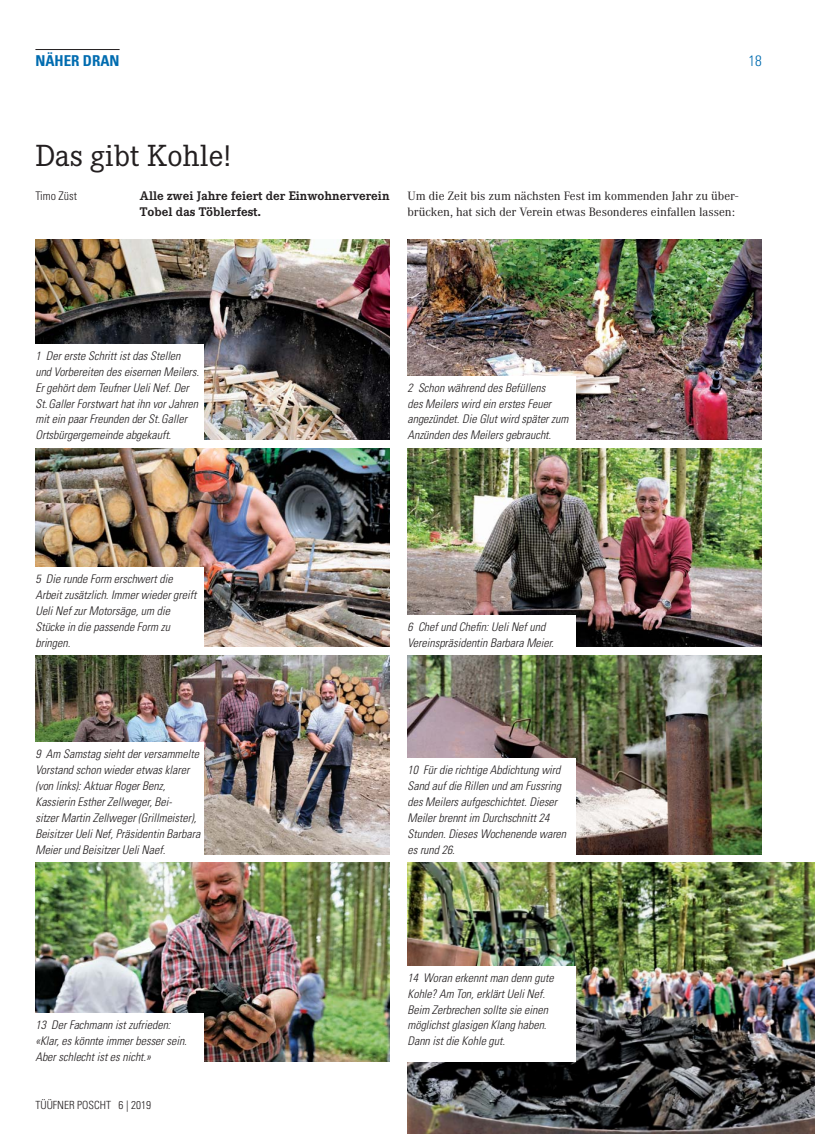
<style>
.page{position:relative;width:815px;height:1134px;background:#fff}
.page>*{position:absolute;margin:0;border:0;box-sizing:border-box;transform-origin:0 0}
.t1{font:30px "Corporate EBQ";color:#231f20}
.t2{font:700 condensed 15px "Univers LT Std";color:#006cb0}
.t3{font:300 condensed 15px "Univers LT Std";color:#006cb0}
.t4{font:700 12.25px/16px "Corporate EBQ";color:#231f20}
.t5{font:italic 300 condensed 11.88px/16px "Univers LT Std";color:#231f20}
.t6{font:11.88px/16px "Corporate ABQ";color:#231f20}
.t7{font:300 condensed 11.88px "Univers LT Std";color:#231f20}
.t8{font:300 condensed 11.25px "Univers LT Std";color:#231f20}
</style>
<div class="page">
<hr style="left:35px;top:49px;width:85px;height:1px;background:#231f20">
<img style="left:35px;top:239px;width:355px;height:200px">
<img style="left:35px;top:448px;width:355px;height:199px">
<img style="left:35px;top:656px;width:355px;height:198px">
<img style="left:35px;top:863px;width:355px;height:198px">
<div style="left:27px;top:344px;width:177px;height:102px;background:#fff"></div>
<div style="left:27px;top:567px;width:177px;height:87px;background:#fff"></div>
<div style="left:27px;top:742px;width:177px;height:119px;background:#fff"></div>
<div style="left:27px;top:1013px;width:177px;height:55px;background:#fff"></div>
<img style="left:407px;top:239px;width:355px;height:200px">
<img style="left:407px;top:448px;width:355px;height:199px">
<img style="left:407px;top:656px;width:355px;height:198px">
<img style="left:407px;top:863px;width:408px;height:271px">
<div style="left:399px;top:376px;width:177px;height:70px;background:#fff"></div>
<div style="left:399px;top:615px;width:177px;height:39px;background:#fff"></div>
<div style="left:399px;top:758px;width:177px;height:103px;background:#fff"></div>
<div style="left:399px;top:966px;width:177px;height:95px;background:#fff"></div>
<p class="t2" style="left:35px;top:53px;width:86px">NÄHER DRAN</p>
<p class="t3" style="left:748px;top:53px;width:15px">18</p>
<h1 class="t1" style="left:35px;top:144px;width:197px">Das gibt Kohle!</h1>
<p class="t7" style="left:35px;top:190px;width:43px">Timo Züst</p>
<p class="t4" style="left:140px;top:189px;width:251px">Alle zwei Jahre feiert der Einwohnerverein<br>Tobel das Töblerfest.</p>
<p class="t6" style="left:407px;top:189px;width:332px">Um die Zeit bis zum nächsten Fest im kommenden Jahr zu über&shy;brücken, hat sich der Verein etwas Besonderes einfallen lassen:</p>
<p class="t5" style="left:35px;top:348px;width:165px">1 Der erste Schritt ist das Stellen und Vorbereiten des eisernen Meilers.<br>Er gehört dem Teufner Ueli Nef. Der St.Galler Forstwart hat ihn vor Jahren mit ein paar Freunden der St.Galler Ortsbürgergemeinde abgekauft.</p>
<p class="t5" style="left:35px;top:571px;width:162px">5 Die runde Form erschwert die<br>Arbeit zusätzlich. Immer wieder greift<br>Ueli Nef zur Motorsäge, um die<br>Stücke in die passende Form zu bringen.</p>
<p class="t5" style="left:35px;top:747px;width:166px">9 Am Samstag sieht der versammelte Vorstand schon wieder etwas klarer (von links): Aktuar Roger Benz, Kassierin Esther Zellweger, Bei-<br>sitzer Martin Zellweger (Grillmeister), Beisitzer Ueli Nef, Präsidentin Barbara Meier und Beisitzer Ueli Naef.</p>
<p class="t5" style="left:35px;top:1018px;width:153px">13 Der Fachmann ist zufrieden: «Klar, es könnte immer besser sein.<br>Aber schlecht ist es nicht.»</p>
<p class="t8" style="left:35px;top:1100px;width:117px">TÜÜFNER POSCHT 6 | 2019</p>
<p class="t5" style="left:407px;top:380px;width:162px">2 Schon während des Befüllens<br>des Meilers wird ein erstes Feuer angezündet. Die Glut wird später zum Anzünden des Meilers gebraucht.</p>
<p class="t5" style="left:407px;top:619px;width:148px">6 Chef und Chefin: Ueli Nef und<br>Vereinspräsidentin Barbara Meier.</p>
<p class="t5" style="left:407px;top:763px;width:160px">10 Für die richtige Abdichtung wird<br>Sand auf die Rillen und am Fussring des Meilers aufgeschichtet. Dieser<br>Meiler brennt im Durchschnitt 24<br>Stunden. Dieses Wochenende waren es rund 26.</p>
<p class="t5" style="left:407px;top:970px;width:148px">14 Woran erkennt man denn gute<br>Kohle? Am Ton, erklärt Ueli Nef.<br>Beim Zerbrechen sollte sie einen möglichst glasigen Klang haben.<br>Dann ist die Kohle gut.</p>
</div>
